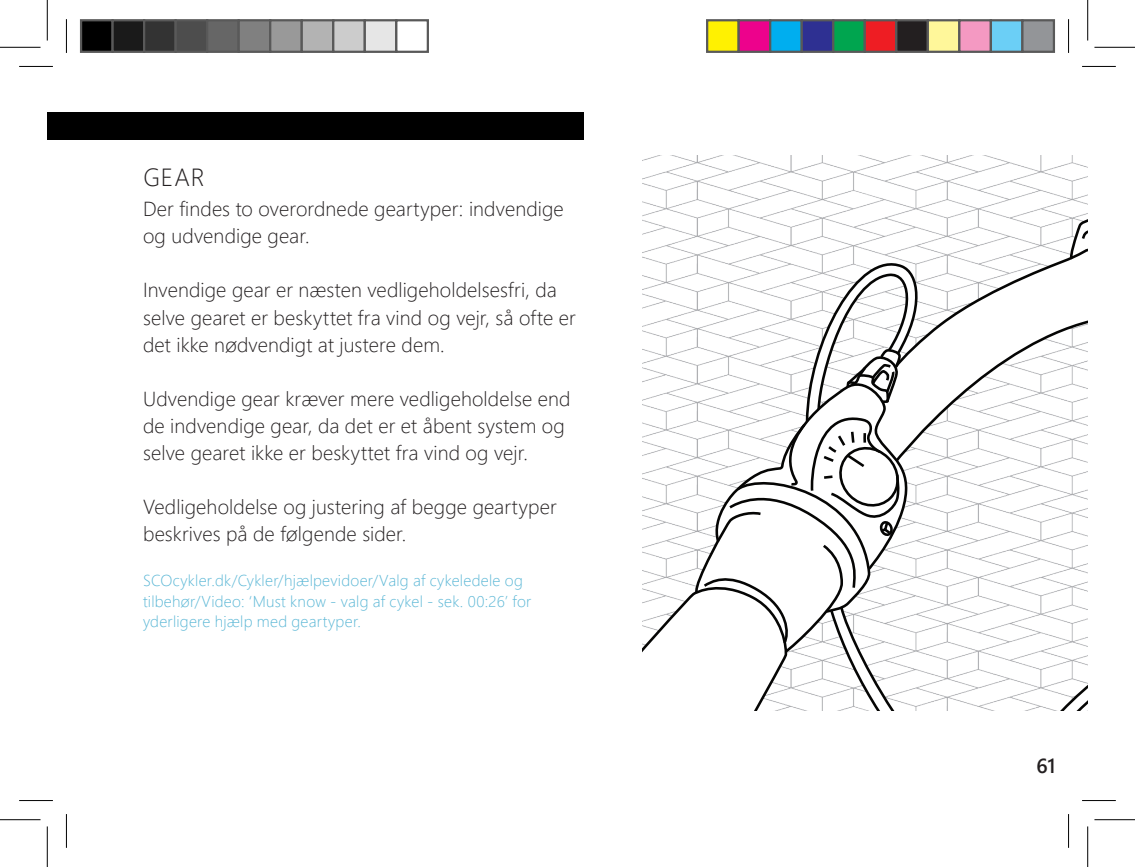
<style>
.page{position:relative;width:1135px;height:867px;background:#fff}
.page>*{position:absolute;margin:0;border:0;box-sizing:border-box;transform-origin:0 0}
.t1{font:24.75px "Webly Sleek UI Light";color:#231f20}
.t2{font:20.25px/27px "Webly Sleek UI Light";letter-spacing:.005em;color:#231f20}
.t3{font:20.25px "Webly Sleek UI Semibold";color:#231f20}
.t4{font:15.75px/20.2px "Webly Sleek UI Light";letter-spacing:.015em;color:#59b6d5}
</style>
<div class="page">
<div style="left:47px;top:112px;width:19px;height:27px;background:#000"></div>
<div style="left:66px;top:112px;width:517px;height:27px;background:#000"></div>
<svg style="left:642px;top:155px;width:445px;height:52px"></svg>
<svg style="left:642px;top:207px;width:445px;height:503px"></svg>
<hr style="left:19px;top:66px;width:34px;height:1px;background:#000">
<hr style="left:1081px;top:66px;width:34px;height:1px;background:#000">
<hr style="left:19px;top:799px;width:34px;height:1px;background:#000">
<hr style="left:1081px;top:799px;width:34px;height:1px;background:#000">
<hr style="left:66px;top:19px;width:1px;height:34px;background:#000">
<hr style="left:66px;top:813px;width:1px;height:34px;background:#000">
<hr style="left:1067px;top:19px;width:1px;height:34px;background:#000">
<hr style="left:1067px;top:813px;width:1px;height:34px;background:#000">
<hr style="left:0;top:47px;width:40px;height:1px;background:#000">
<hr style="left:1094px;top:47px;width:40px;height:1px;background:#000">
<hr style="left:0;top:819px;width:40px;height:1px;background:#000">
<hr style="left:1094px;top:819px;width:40px;height:1px;background:#000">
<hr style="left:47px;top:0;width:1px;height:40px;background:#000">
<hr style="left:47px;top:826px;width:1px;height:40px;background:#000">
<hr style="left:1086px;top:0;width:1px;height:40px;background:#000">
<hr style="left:1086px;top:826px;width:1px;height:40px;background:#000">
<div style="left:81px;top:20px;width:32px;height:32px;background:#000"></div>
<div style="left:80px;top:19px;width:34px;height:34px;border:2px solid #595959"></div>
<div style="left:113px;top:20px;width:31px;height:32px;background:#1a1a1a"></div>
<div style="left:111px;top:19px;width:34px;height:34px;border:2px solid #595959"></div>
<div style="left:144px;top:20px;width:32px;height:32px;background:#333"></div>
<div style="left:143px;top:19px;width:34px;height:34px;border:2px solid #595959"></div>
<div style="left:176px;top:20px;width:31px;height:32px;background:#4d4d4d"></div>
<div style="left:174px;top:19px;width:34px;height:34px;border:2px solid #595959"></div>
<div style="left:207px;top:20px;width:32px;height:32px;background:#666"></div>
<div style="left:206px;top:19px;width:34px;height:34px;border:2px solid #595959"></div>
<div style="left:239px;top:20px;width:31px;height:32px;background:#808080"></div>
<div style="left:237px;top:19px;width:34px;height:34px;border:2px solid #595959"></div>
<div style="left:270px;top:20px;width:32px;height:32px;background:#999"></div>
<div style="left:269px;top:19px;width:34px;height:34px;border:2px solid #595959"></div>
<div style="left:302px;top:20px;width:31px;height:32px;background:#b3b3b3"></div>
<div style="left:300px;top:19px;width:34px;height:34px;border:2px solid #595959"></div>
<div style="left:333px;top:20px;width:32px;height:32px;background:#ccc"></div>
<div style="left:332px;top:19px;width:34px;height:34px;border:2px solid #595959"></div>
<div style="left:365px;top:20px;width:31px;height:32px;background:#e6e6e6"></div>
<div style="left:363px;top:19px;width:34px;height:34px;border:2px solid #595959"></div>
<div style="left:395px;top:19px;width:34px;height:34px;border:2px solid #595959"></div>
<div style="left:707px;top:20px;width:31px;height:32px;background:#fff101"></div>
<div style="left:705px;top:19px;width:34px;height:34px;border:2px solid #595959"></div>
<div style="left:738px;top:20px;width:32px;height:32px;background:#ed028c"></div>
<div style="left:737px;top:19px;width:34px;height:34px;border:2px solid #595959"></div>
<div style="left:770px;top:20px;width:31px;height:32px;background:#00aeef"></div>
<div style="left:768px;top:19px;width:34px;height:34px;border:2px solid #595959"></div>
<div style="left:801px;top:20px;width:32px;height:32px;background:#2e3092"></div>
<div style="left:800px;top:19px;width:34px;height:34px;border:2px solid #595959"></div>
<div style="left:833px;top:20px;width:31px;height:32px;background:#00a54f"></div>
<div style="left:831px;top:19px;width:34px;height:34px;border:2px solid #595959"></div>
<div style="left:864px;top:20px;width:32px;height:32px;background:#ee1d23"></div>
<div style="left:863px;top:19px;width:34px;height:34px;border:2px solid #595959"></div>
<div style="left:896px;top:20px;width:31px;height:32px;background:#231f20"></div>
<div style="left:894px;top:19px;width:34px;height:34px;border:2px solid #595959"></div>
<div style="left:927px;top:20px;width:32px;height:32px;background:#fff79a"></div>
<div style="left:926px;top:19px;width:34px;height:34px;border:2px solid #595959"></div>
<div style="left:959px;top:20px;width:31px;height:32px;background:#f499c2"></div>
<div style="left:957px;top:19px;width:34px;height:34px;border:2px solid #595959"></div>
<div style="left:990px;top:20px;width:32px;height:32px;background:#6bcff6"></div>
<div style="left:989px;top:19px;width:34px;height:34px;border:2px solid #595959"></div>
<div style="left:1022px;top:20px;width:31px;height:32px;background:#939598"></div>
<div style="left:1020px;top:19px;width:34px;height:34px;border:2px solid #595959"></div>
<p class="t1" style="left:143px;top:158px;width:63px">GEAR</p>
<p class="t2" style="left:143px;top:195px;width:422px">Der findes to overordnede geartyper: indvendige og udvendige gear.</p>
<p class="t2" style="left:143px;top:276px;width:434px">Invendige gear er næsten vedligeholdelsesfri, da selve gearet er beskyttet fra vind og vejr, så ofte er det ikke nødvendigt at justere dem.</p>
<p class="t2" style="left:143px;top:384px;width:429px">Udvendige gear kræver mere vedligeholdelse end de indvendige gear, da det er et åbent system og selve gearet ikke er beskyttet fra vind og vejr.</p>
<p class="t2" style="left:143px;top:492px;width:415px">Vedligeholdelse og justering af begge geartyper beskrives på de følgende sider.</p>
<p class="t4" style="left:143px;top:570px;width:390px">SCOcykler.dk/Cykler/hjælpevidoer/Valg af cykeledele og tilbehør/Video: ‘Must know - valg af cykel - sek. 00:26’ for yderligere hjælp med geartyper.</p>
<p class="t3" style="left:1036px;top:750px;width:21px">61</p>
</div>
